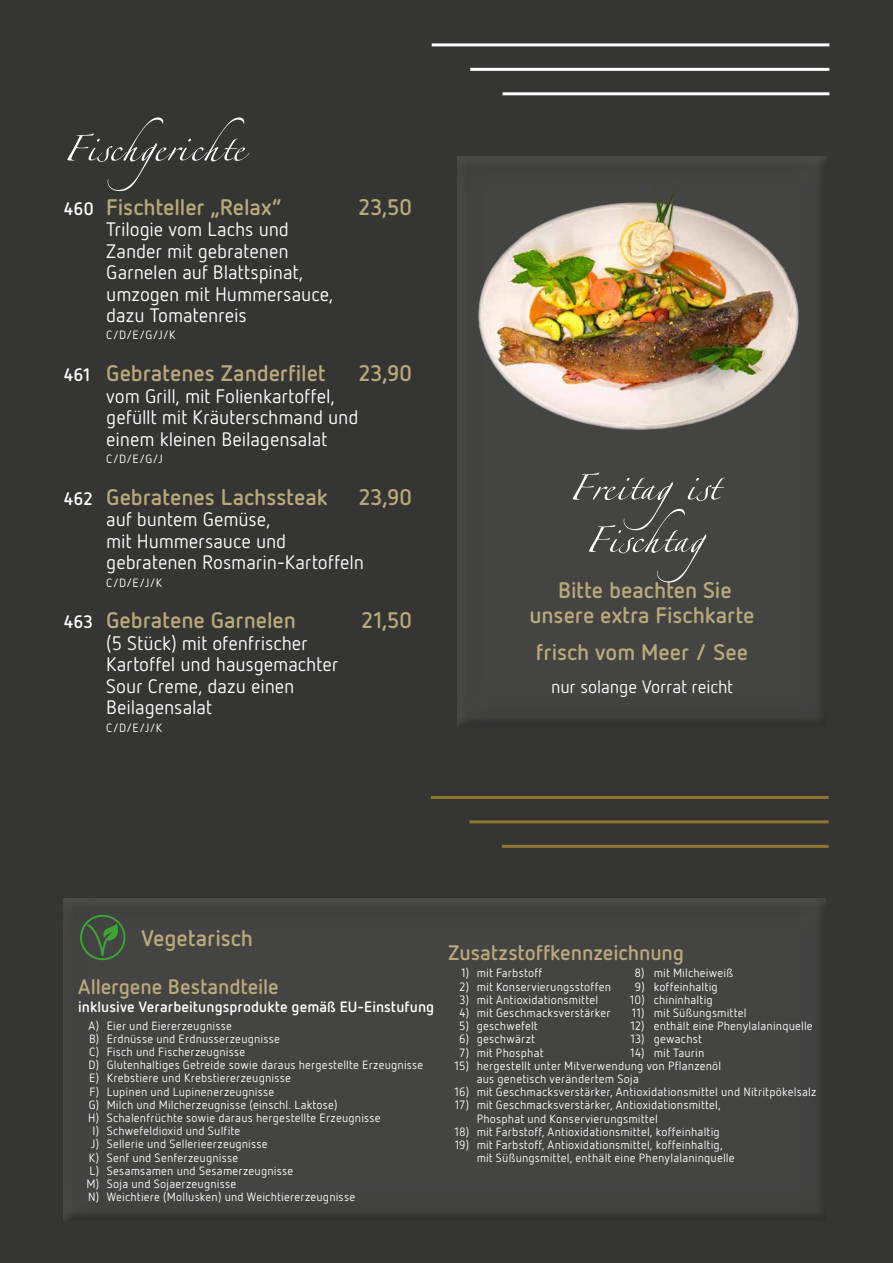
<style>
.page{position:relative;width:893px;height:1263px;background:#353534}
.page>*{position:absolute;margin:0;border:0;box-sizing:border-box;transform-origin:0 0}
.t1{font:58.5px/52.2px "Linotype Zapfino One";letter-spacing:.015em;color:#fff}
.t2{font:700 22.5px/24.8px "Netto Pro";letter-spacing:-.005em;color:#b8a87a;text-align:center}
.t3{font:700 21px "Netto Pro";letter-spacing:-.005em;color:#b8a87a}
.t4{font:19.5px/21.5px "Netto Pro";letter-spacing:-.01em;color:#fff}
.t5{font:18px "Netto Pro";letter-spacing:-.005em;color:#fff}
.t6{font:700 15px "Netto Pro";letter-spacing:.005em;color:#fff}
.t7{font:12px/13.2px "Netto Pro";letter-spacing:.01em;color:#fff}
.s1{font-size:18px;color:#fff}
</style>
<div class="page">
<div style="left:450px;top:156px;width:377px;height:571px;background:#444443"></div>
<hr style="left:432px;top:43px;width:397px;height:3px;background:#fff">
<hr style="left:470px;top:68px;width:359px;height:3px;background:#fff">
<hr style="left:502px;top:92px;width:327px;height:3px;background:#fff">
<div style="left:58px;top:898px;width:770px;height:324px;background:#444443"></div>
<hr style="left:431px;top:796px;width:398px;height:3px;background:#8d7731">
<hr style="left:469px;top:820px;width:360px;height:3px;background:#8d7731">
<hr style="left:502px;top:845px;width:327px;height:3px;background:#8d7731">
<img style="left:478px;top:181px;width:321px;height:249px">
<img style="left:87px;top:924px;width:31px;height:32px">
<div style="left:80px;top:915px;width:45px;height:45px;border:2px solid #3da434;border-radius:50%"></div>
<h1 class="t1" style="left:64px;top:114px;width:181px">Fischgerichte</h1>
<h2 class="t2" style="left:64px;top:193px;width:219px"><span class="s1">460</span> Fischteller „Relax”</h2>
<h2 class="t2" style="left:358px;top:193px;width:55px">23,50</h2>
<h3 class="t4" style="left:106px;top:218px;width:228px">Trilogie vom Lachs und<br>Zander mit gebratenen<br>Garnelen auf Blattspinat, umzogen mit Hummersauce, dazu Tomatenreis</h3>
<p class="t7" style="left:106px;top:328px;width:71px">C/D/E/G/J/K</p>
<h2 class="t2" style="left:64px;top:360px;width:263px"><span class="s1">461</span> Gebratenes Zanderfilet</h2>
<h2 class="t2" style="left:359px;top:360px;width:55px">23,90</h2>
<h3 class="t4" style="left:106px;top:384px;width:254px">vom Grill, mit Folienkartoffel, gefüllt mit Kräuterschmand und einem kleinen Beilagensalat</h3>
<p class="t7" style="left:106px;top:452px;width:58px">C/D/E/G/J</p>
<h2 class="t2" style="left:64px;top:483px;width:265px"><span class="s1">462</span> Gebratenes Lachssteak</h2>
<h2 class="t2" style="left:359px;top:483px;width:55px">23,90</h2>
<h3 class="t4" style="left:106px;top:508px;width:259px">auf buntem Gemüse,<br>mit Hummersauce und gebratenen Rosmarin-Kartoffeln</h3>
<p class="t7" style="left:106px;top:575px;width:57px">C/D/E/J/K</p>
<h2 class="t2" style="left:64px;top:607px;width:234px"><span class="s1">463</span> Gebratene Garnelen</h2>
<h2 class="t2" style="left:361px;top:607px;width:53px">21,50</h2>
<h3 class="t4" style="left:106px;top:632px;width:234px">(5 Stück) mit ofenfrischer<br>Kartoffel und hausgemachter<br>Sour Creme, dazu einen<br>Beilagensalat</h3>
<p class="t7" style="left:106px;top:720px;width:57px">C/D/E/J/K</p>
<h1 class="t1" style="left:569px;top:453px;width:170px">Freitagist<br>Fischtag</h1>
<h2 class="t2" style="left:530px;top:577px;width:227px">Bitte beachten Sie unsere extra Fischkarte</h2>
<h2 class="t2" style="left:536px;top:639px;width:214px">frisch vom Meer / See</h2>
<h3 class="t5" style="left:551px;top:675px;width:183px">nur solange Vorrat reicht</h3>
<h2 class="t2" style="left:141px;top:925px;width:113px">Vegetarisch</h2>
<h3 class="t3" style="left:78px;top:972px;width:202px">Allergene Bestandteile</h3>
<p class="t6" style="left:78px;top:997px;width:358px">inklusive Verarbeitungsprodukte gemäß EU-Einstufung</p>
<p class="t7" style="left:89px;top:1018px;width:145px">A) Eier und Eiererzeugnisse</p>
<p class="t7" style="left:89px;top:1031px;width:193px">B) Erdnüsse und Erdnusserzeugnisse</p>
<p class="t7" style="left:89px;top:1045px;width:158px">C) Fisch und Fischerzeugnisse</p>
<p class="t7" style="left:89px;top:1058px;width:336px">D) Glutenhaltiges Getreide sowie daraus hergestellte Erzeugnisse</p>
<p class="t7" style="left:89px;top:1071px;width:203px">E) Krebstiere und Krebstiererzeugnisse</p>
<p class="t7" style="left:89px;top:1084px;width:186px">F) Lupinen und Lupinenerzeugnisse</p>
<p class="t7" style="left:89px;top:1097px;width:250px">G) Milch und Milcherzeugnisse (einschl. Laktose)</p>
<p class="t7" style="left:88px;top:1111px;width:294px">H) Schalenfrüchte sowie daraus hergestellte Erzeugnisse</p>
<p class="t7" style="left:93px;top:1124px;width:149px">I) Schwefeldioxid und Sulfite</p>
<p class="t7" style="left:91px;top:1137px;width:178px">J) Sellerie und Sellerieerzeugnisse</p>
<p class="t7" style="left:89px;top:1150px;width:151px">K) Senf und Senferzeugnisse</p>
<p class="t7" style="left:89px;top:1163px;width:205px">L) Sesamsamen und Sesamerzeugnisse</p>
<p class="t7" style="left:86px;top:1177px;width:151px">M) Soja und Sojaerzeugnisse</p>
<p class="t7" style="left:88px;top:1190px;width:269px">N) Weichtiere (Mollusken) und Weichtiererzeugnisse</p>
<h3 class="t3" style="left:448px;top:938px;width:237px">Zusatzstoffkennzeichnung</h3>
<p class="t7" style="left:461px;top:966px;width:83px">1) mit Farbstoff</p>
<p class="t7" style="left:635px;top:966px;width:100px">8) mit Milcheiweiß</p>
<p class="t7" style="left:460px;top:979px;width:153px">2) mit Konservierungsstoffen</p>
<p class="t7" style="left:635px;top:979px;width:84px">9) koffeinhaltig</p>
<p class="t7" style="left:460px;top:992px;width:140px">3) mit Antioxidationsmittel</p>
<p class="t7" style="left:630px;top:992px;width:84px">10) chininhaltig</p>
<p class="t7" style="left:459px;top:1006px;width:153px">4) mit Geschmacksverstärker</p>
<p class="t7" style="left:632px;top:1006px;width:116px">11) mit Süßungsmittel</p>
<p class="t7" style="left:459px;top:1019px;width:80px">5) geschwefelt</p>
<p class="t7" style="left:630px;top:1019px;width:184px">12) enthält eine Phenylalaninquelle</p>
<p class="t7" style="left:459px;top:1032px;width:77px">6) geschwärzt</p>
<p class="t7" style="left:630px;top:1032px;width:73px">13) gewachst</p>
<p class="t7" style="left:460px;top:1045px;width:85px">7) mit Phosphat</p>
<p class="t7" style="left:630px;top:1045px;width:76px">14) mit Taurin</p>
<p class="t7" style="left:477px;top:1058px;width:246px;text-indent:-22px">15) hergestellt unter Mitverwendung von Pflanzenöl aus genetisch verändertem Soja</p>
<p class="t7" style="left:455px;top:1085px;width:363px">16) mit Geschmacksverstärker, Antioxidationsmittel und Nitritpökelsalz</p>
<p class="t7" style="left:477px;top:1098px;width:246px;text-indent:-22px">17) mit Geschmacksverstärker, Antioxidationsmittel,<br>Phosphat und Konservierungsmittel</p>
<p class="t7" style="left:455px;top:1124px;width:267px">18) mit Farbstoff, Antioxidationsmittel, koffeinhaltig</p>
<p class="t7" style="left:477px;top:1138px;width:259px;text-indent:-22px">19) mit Farbstoff, Antioxidationsmittel, koffeinhaltig, mit Süßungsmittel, enthält eine Phenylalaninquelle</p>
</div>
